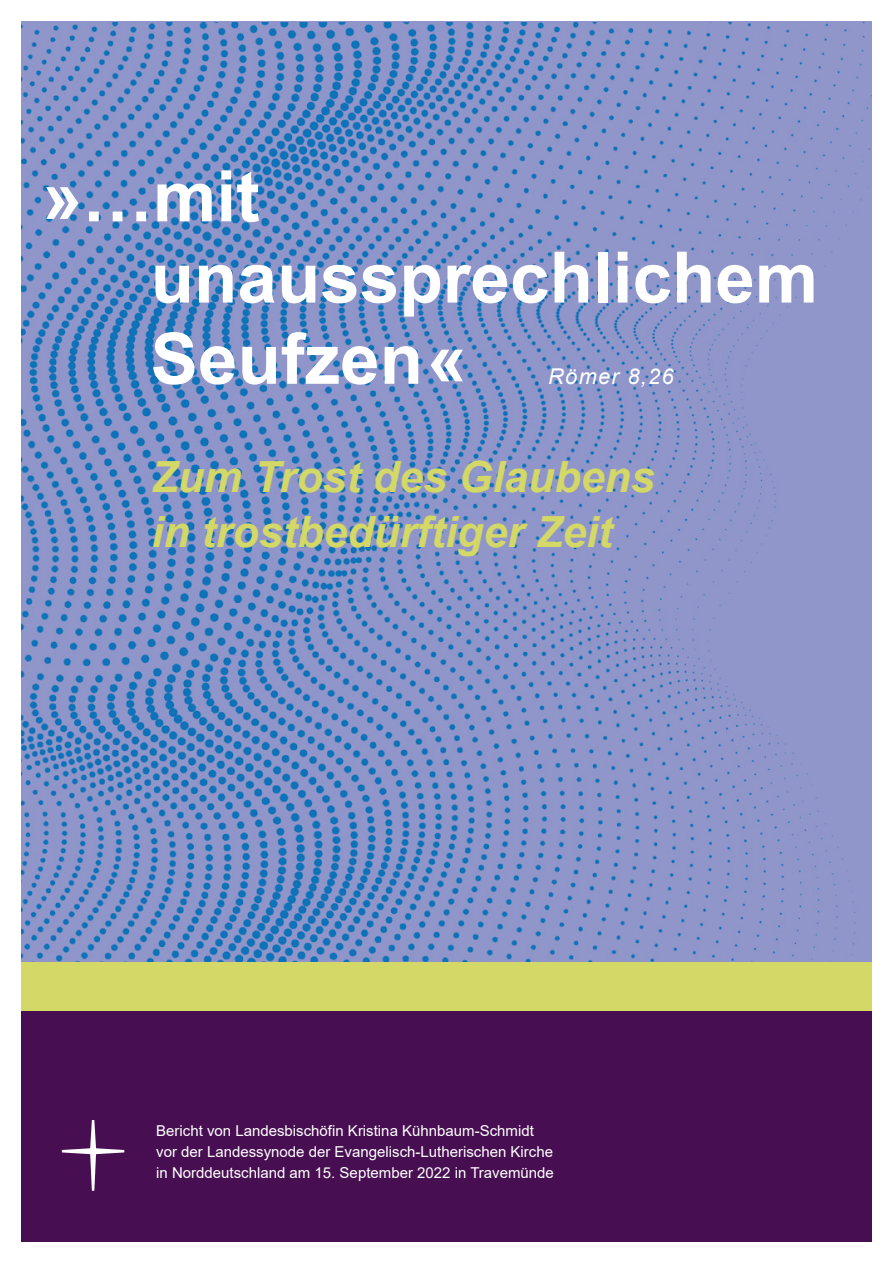
<style>
.page{position:relative;width:893px;height:1263px;background:#fff}
.page>*{position:absolute;margin:0;border:0;box-sizing:border-box;transform-origin:0 0}
.t1{font:700 71.1px/81.2px "Arial";color:#fff}
.t2{font:italic 700 43.05px/54.8px "Arial";color:#d4d866}
.t3{font:italic 21.75px "Arial";letter-spacing:.06em;color:#fff}
.t4{font:15px/21px "Arial";color:#fff}
</style>
<div class="page">
<img style="left:21px;top:23px;width:851px;height:939px">
<div style="left:21px;top:1011px;width:851px;height:231px;background:#470f51"></div>
<div style="left:21px;top:962px;width:851px;height:49px;background:#d4d866"></div>
<svg style="left:62px;top:1120px;width:62px;height:71px"></svg>
<h1 class="t1" style="left:151px;top:157px;width:669px;text-indent:-108px">»…mit unaussprechlichem<br>Seufzen«</h1>
<h3 class="t3" style="left:548px;top:362px;width:127px">Römer 8,26</h3>
<h2 class="t2" style="left:151px;top:451px;width:505px">Zum Trost des Glaubens in trostbedürftiger Zeit</h2>
<p class="t4" style="left:156px;top:1120px;width:399px">Bericht von Landesbischöfin Kristina Kühnbaum-Schmidt vor der Landessynode der Evangelisch-Lutherischen Kirche in Norddeutschland am 15. September 2022 in Travemünde</p>
</div>
